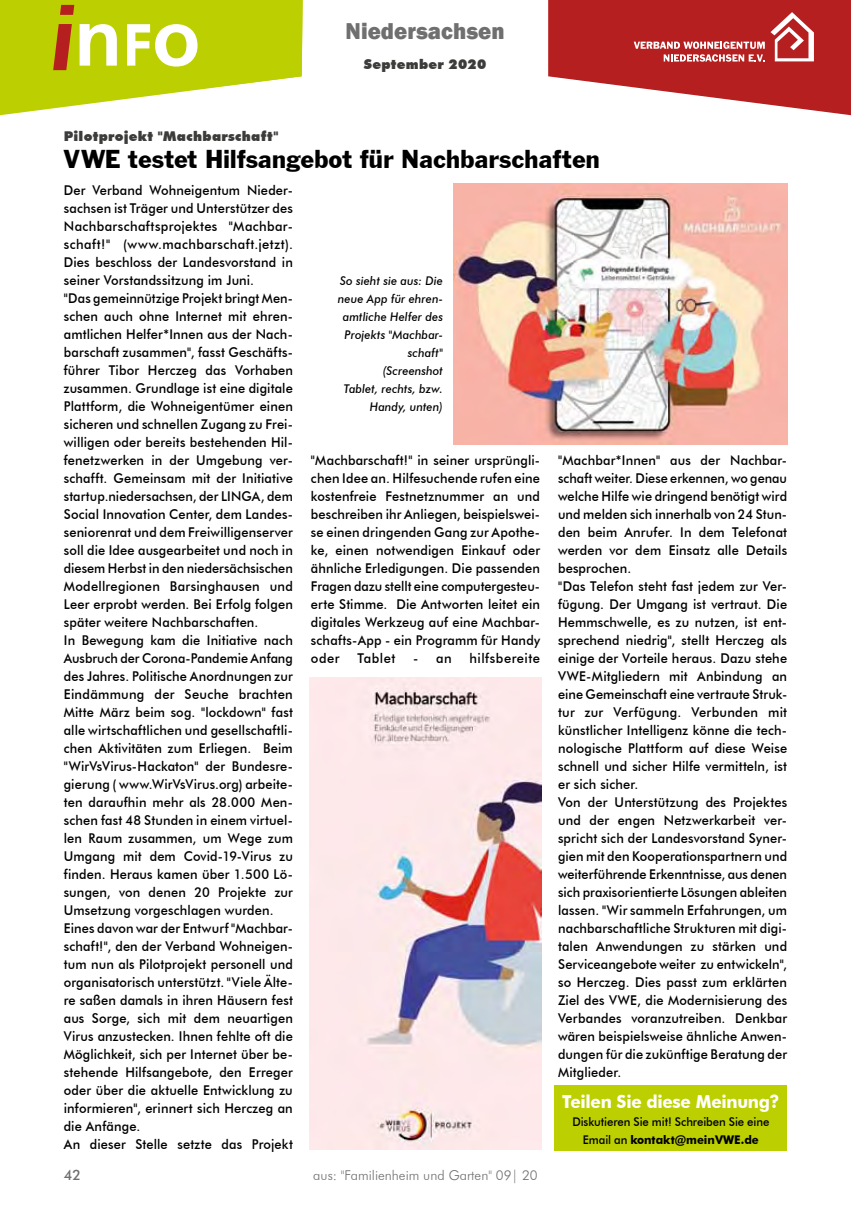
<style>
.page{position:relative;width:851px;height:1212px;background:#fff}
.page>*{position:absolute;margin:0;border:0;box-sizing:border-box;transform-origin:0 0}
.t1{font:27px "Franklin Gothic";letter-spacing:-.01em;color:#000}
.t2{font:800 23.55px "Franklin Gothic";letter-spacing:.005em;color:#706f6f;scale:.95 1}
.t3{font:700 18px "Futura BT";letter-spacing:-.02em;color:#fff;scale:.95 1}
.t4{font:500 14.25px "Futura BT";color:#706f6f}
.t5{font:500 13.5px/18px "Futura BT";letter-spacing:.01em;color:#000;scale:.95 1}
.t6{font:900 13.5px "Futura BT";letter-spacing:.02em;color:#3c3c3b}
.t7{font:300 13.5px "Futura BT";color:#706f6f}
.t8{font:500 13.5px "Futura BT";letter-spacing:.035em;color:#000;scale:.96 1}
.t9{font:500 13.5px "Futura BT";letter-spacing:.01em;color:#000;scale:.96 1}
.t10{font:italic 500 12px/18px "Futura BT";letter-spacing:.01em;color:#000;text-align:right;scale:.95 1}
.t11{font:500 12px/18px "Futura BT";letter-spacing:-.01em;color:#000;text-align:center;scale:.95 1}
.s1{font-weight:700}
</style>
<div class="page">
<svg style="left:548px;top:0;width:302px;height:115px"></svg>
<svg style="left:0;top:0;width:302px;height:115px"></svg>
<img style="left:453px;top:184px;width:334px;height:261px">
<img style="left:309px;top:677px;width:232px;height:472px">
<div style="left:554px;top:1085px;width:233px;height:65px;background:#bccf00"></div>
<h2 class="t2" style="left:345px;top:15px;width:169px">Niedersachsen</h2>
<p class="t6" style="left:364px;top:56px;width:124px">September 2020</p>
<p class="t6" style="left:64px;top:128px;width:216px">Pilotprojekt "Machbarschaft"</p>
<h1 class="t1" style="left:64px;top:143px;width:538px">VWE testet Hilfsangebot für Nachbarschaften</h1>
<p class="t5" style="left:64px;top:181px;width:243px">Der Verband Wohneigentum Nieder&shy;sachsen ist Träger und Unterstützer des Nachbarschaftsprojektes "Machbar&shy;schaft!" (www.machbarschaft.jetzt).<br>Dies beschloss der Landesvorstand in seiner Vorstandssitzung im Juni.<br>"Das gemeinnützige Projekt bringt Men&shy;schen auch ohne Internet mit ehren&shy;amtlichen Helfer*Innen aus der Nach&shy;barschaft zusammen", fasst Geschäfts&shy;führer Tibor Herczeg das Vorhaben zusammen. Grundlage ist eine digitale Plattform, die Wohneigentümer einen sicheren und schnellen Zugang zu Frei&shy;willigen oder bereits bestehenden Hil&shy;fenetzwerken in der Umgebung ver&shy;schafft. Gemeinsam mit der Initiative startup.niedersachsen, der LINGA, dem Social Innovation Center, dem Landes&shy;seniorenrat und dem Freiwilligenserver soll die Idee ausgearbeitet und noch in diesem Herbst in den niedersächsischen Modellregionen Barsinghausen und Leer erprobt werden. Bei Erfolg folgen später weitere Nachbarschaften.<br>In Bewegung kam die Initiative nach Ausbruch der Corona-Pandemie Anfang des Jahres. Politische Anordnungen zur Eindämmung der Seuche brachten Mitte März beim sog. "lockdown" fast alle wirtschaftlichen und gesellschaftli&shy;chen Aktivitäten zum Erliegen. Beim "WirVsVirus-Hackaton" der Bundesre&shy;gierung ( www.WirVsVirus.org) arbeite&shy;ten daraufhin mehr als 28.000 Men&shy;schen fast 48 Stunden in einem virtuel&shy;len Raum zusammen, um Wege zum Umgang mit dem Covid-19-Virus zu finden. Heraus kamen über 1.500 Lö&shy;sungen, von denen 20 Projekte zur Umsetzung vorgeschlagen wurden.<br>Eines davon war der Entwurf "Machbar&shy;schaft!", den der Verband Wohneigen&shy;tum nun als Pilotprojekt personell und organisatorisch unterstützt. "Viele Älte&shy;re saßen damals in ihren Häusern fest aus Sorge, sich mit dem neuartigen Virus anzustecken. Ihnen fehlte oft die Möglichkeit, sich per Internet über be&shy;stehende Hilfsangebote, den Erreger oder über die aktuelle Entwicklung zu informieren", erinnert sich Herczeg an die Anfänge.<br>An dieser Stelle setzte das Projekt</p>
<p class="t10" style="left:338px;top:272px;width:112px">So sieht sie aus: Die neue App für ehren&shy;amtliche Helfer des<br>Projekts "Machbar&shy;schaft"<br>(Screenshot<br>Tablet, rechts, bzw.<br>Handy, unten)</p>
<p class="t5" style="left:311px;top:451px;width:243px;text-align:justify">"Machbarschaft!" in seiner ursprüngli&shy;chen Idee an. Hilfesuchende rufen eine kostenfreie Festnetznummer an und beschreiben ihr Anliegen, beispielswei&shy;se einen dringenden Gang zur Apothe&shy;ke, einen notwendigen Einkauf oder ähnliche Erledigungen. Die passenden Fragen dazu stellt eine computergesteu&shy;erte Stimme. Die Antworten leitet ein digitales Werkzeug auf eine Machbar&shy;schafts-App - ein Programm für Handy oder</p>
<p class="t5" style="left:558px;top:451px;width:243px">"Machbar*Innen" aus der Nachbar&shy;schaft weiter. Diese erkennen, wo genau welche Hilfe wie dringend benötigt wird und melden sich innerhalb von 24 Stun&shy;den beim Anrufer. In dem Telefonat werden vor dem Einsatz alle Details besprochen.<br>"Das Telefon steht fast jedem zur Ver&shy;fügung. Der Umgang ist vertraut. Die Hemmschwelle, es zu nutzen, ist ent&shy;sprechend niedrig", stellt Herczeg als einige der Vorteile heraus. Dazu stehe VWE-Mitgliedern mit Anbindung an eine Gemeinschaft eine vertraute Struk&shy;tur zur Verfügung. Verbunden mit künstlicher Intelligenz könne die tech&shy;nologische Plattform auf diese Weise schnell und sicher Hilfe vermitteln, ist er sich sicher.<br>Von der Unterstützung des Projektes und der engen Netzwerkarbeit ver&shy;spricht sich der Landesvorstand Syner&shy;gien mit den Kooperationspartnern und weiterführende Erkenntnisse, aus denen sich praxisorientierte Lösungen ableiten lassen. "Wir sammeln Erfahrungen, um nachbarschaftliche Strukturen mit digi&shy;talen Anwendungen zu stärken und Serviceangebote weiter zu entwickeln", so Herczeg. Dies passt zum erklärten Ziel des VWE, die Modernisierung des Verbandes voranzutreiben. Denkbar wären beispielsweise ähnliche Anwen&shy;dungen für die zukünftige Beratung der Mitglieder.</p>
<h3 class="t3" style="left:562px;top:1090px;width:230px">Teilen Sie diese Meinung?</h3>
<p class="t11" style="left:572px;top:1112px;width:209px">Diskutieren Sie mit! Schreiben Sie eine<br>Email an <span class="s1">kontakt@meinVWE.de</span></p>
<p class="t9" style="left:357px;top:650px;width:41px">Tablet</p>
<p class="t9" style="left:413px;top:650px;width:42px">- an</p>
<p class="t8" style="left:469px;top:650px;width:75px">hilfsbereite</p>
<p class="t4" style="left:64px;top:1166px;width:19px">42</p>
<p class="t7" style="left:313px;top:1167px;width:226px">aus: "Familienheim und Garten" 09| 20</p>
</div>
